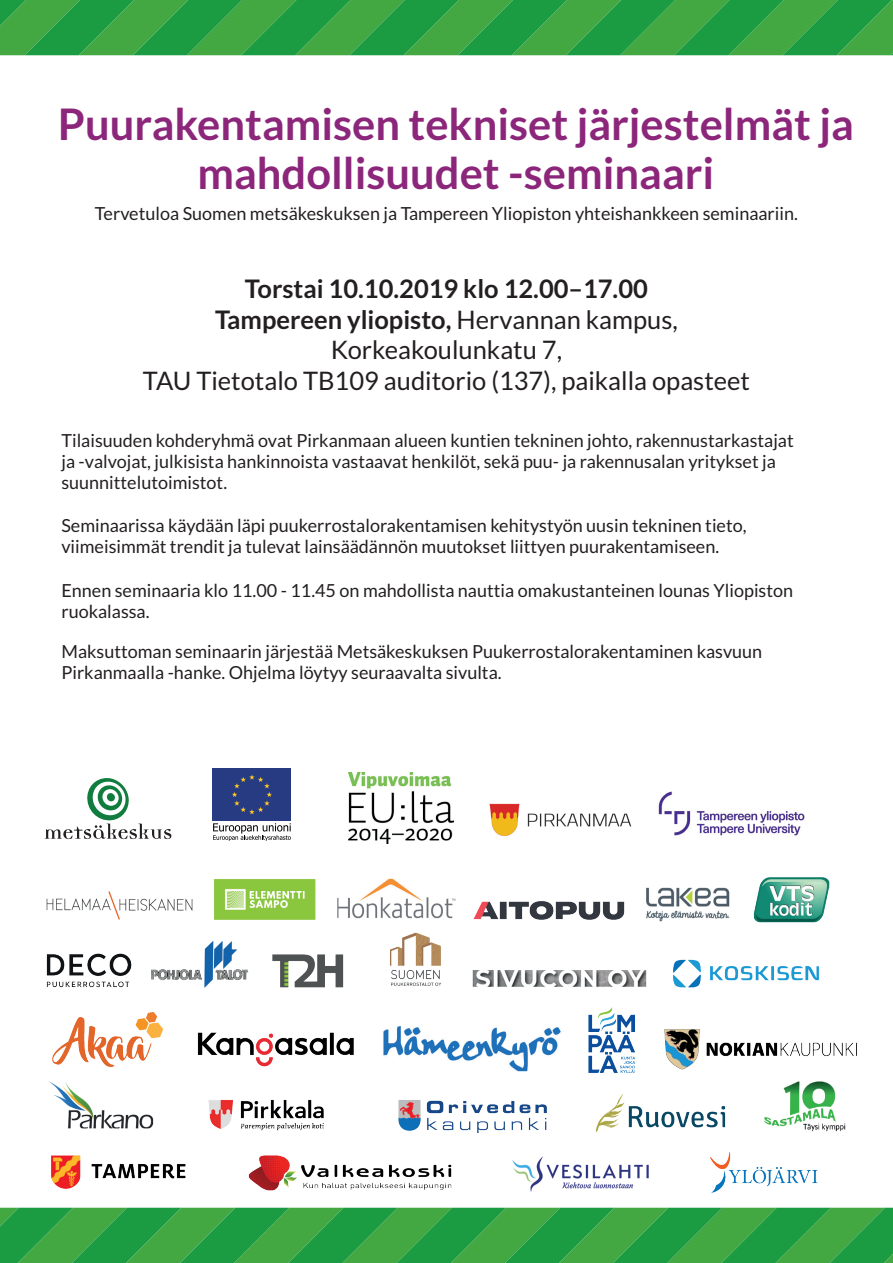
<style>
.page{position:relative;width:893px;height:1263px;background:#fff}
.page>*{position:absolute;margin:0;border:0;box-sizing:border-box;transform-origin:0 0}
.t1{font:700 43.5px/49.5px "Lato";color:#8c267b;text-align:center}
.t2{font:25.5px/30.6px "Lato";color:#231f20;text-align:center}
.t3{font:18px/21px "Lato";color:#231f20}
.s1{font-weight:700}
</style>
<div class="page">
<svg style="left:0;top:0;width:893px;height:56px"></svg>
<svg style="left:0;top:1208px;width:893px;height:55px"></svg>
<div style="left:213px;top:769px;width:78px;height:52px;background:#263b81"></div>
<svg style="left:232px;top:774px;width:40px;height:40px"></svg>
<svg style="left:213px;top:823px;width:78px;height:18px"></svg>
<img style="left:348px;top:772px;width:106px;height:71px">
<svg style="left:45px;top:778px;width:126px;height:61px"></svg>
<img style="left:489px;top:803px;width:143px;height:34px">
<img style="left:658px;top:791px;width:147px;height:45px">
<img style="left:46px;top:877px;width:784px;height:110px">
<img style="left:26px;top:987px;width:860px;height:228px">
<h1 class="t1" style="left:58px;top:99px;width:797px">Puurakentamisen tekniset järjestelmät ja mahdollisuudet -seminaari</h1>
<p class="t3" style="left:95px;top:203px;width:704px">Tervetuloa Suomen metsäkeskuksen ja Tampereen Yliopiston yhteishankkeen seminaariin.</p>
<h2 class="t2" style="left:143px;top:273px;width:609px"><span class="s1">Torstai 10.10.2019 klo 12.00–17.00<br>Tampereen yliopisto,</span> Hervannan kampus, Korkeakoulunkatu 7,<br>TAU Tietotalo TB109 auditorio (137), paikalla opasteet</h2>
<p class="t3" style="left:61px;top:430px;width:734px">Tilaisuuden kohderyhmä ovat Pirkanmaan alueen kuntien tekninen johto, rakennustarkastajat ja -valvojat, julkisista hankinnoista vastaavat henkilöt, sekä puu- ja rakennusalan yritykset ja suunnittelutoimistot.</p>
<p class="t3" style="left:61px;top:515px;width:687px">Seminaarissa käydään läpi puukerrostalorakentamisen kehitystyön uusin tekninen tieto, viimeisimmät trendit ja tulevat lainsäädännön muutokset liittyen puurakentamiseen.</p>
<p class="t3" style="left:61px;top:580px;width:733px">Ennen seminaaria klo 11.00 - 11.45 on mahdollista nauttia omakustanteinen lounas Yliopiston ruokalassa.</p>
<p class="t3" style="left:61px;top:641px;width:702px">Maksuttoman seminaarin järjestää Metsäkeskuksen Puukerrostalorakentaminen kasvuun<br>Pirkanmaalla -hanke. Ohjelma löytyy seuraavalta sivulta.</p>
</div>
